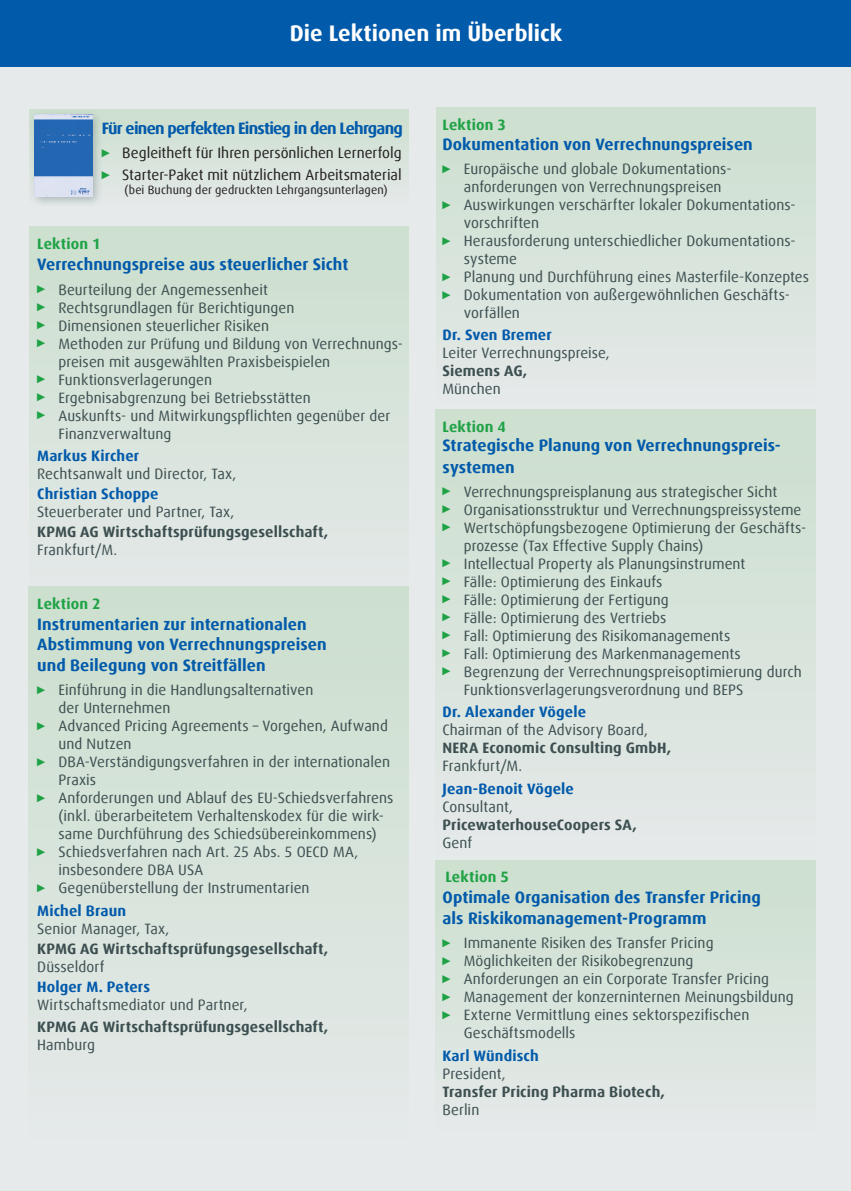
<style>
.page{position:relative;width:851px;height:1191px;background:#fff}
.page>*{position:absolute;margin:0;border:0;box-sizing:border-box;transform-origin:0 0}
.AbsatzProgrammBalken{font:700 22.5px "Dax Offc";color:#fff}
.AbsatzProgrammTagAbl{font:700 16.5px/21px "Dax Offc";letter-spacing:.005em;color:#015aaa}
.AbsatzProgrammTagAbl-2{font:700 16.5px "Dax Offc";letter-spacing:-.045em;color:#015aaa}
.AbsatzProgrammTagAbl-3{font:15px/18px "Dax Offc";letter-spacing:.005em;color:#3d4f51}
.AbsatzProgrammTagAbl-4{font:700 15px/18px "Dax Offc";letter-spacing:.01em;color:#3d4f51}
.AbsatzProgrammTagAbl-5{font:15px "Dax Offc";color:#231f20}
.AbsatzProgrammTagAbl-6{font:700 15px "Dax Offc";letter-spacing:.01em;color:#1fa245}
.AbsatzProgrammTagAbl-7{font:12px "Dax Offc";letter-spacing:.01em;color:#231f20}
.s1{font-family:"Courier New";font-size:13.5px;color:#1fa245}
.s2{font-weight:700;color:#015aaa}
.s3{font-weight:400}
.s4{font-weight:700}
.s5{color:#015aaa}
</style>
<div class="page">
<div style="left:0;top:65px;width:850px;height:1126px;background:#e6eaeb"></div>
<div style="left:0;top:0;width:850px;height:67px;background:#015aaa"></div>
<div style="left:29px;top:227px;width:379px;height:381px;background:#d7e4db"></div>
<div style="left:29px;top:109px;width:379px;height:97px;background:linear-gradient(to bottom,#ccdfce,#e5e9e9)"></div>
<div style="left:29px;top:587px;width:379px;height:560px;background:linear-gradient(to right,#d8e4dc,#d8e4dc)"></div>
<div style="left:436px;top:108px;width:379px;height:298px;background:linear-gradient(to right,#d8e4dc,#d8e4dc)"></div>
<div style="left:435px;top:409px;width:380px;height:453px;background:linear-gradient(to right,#d8e4dc,#d8e4dc)"></div>
<div style="left:29px;top:109px;width:74px;height:98px;background:#6d8082;opacity:.45"></div>
<img style="left:34px;top:115px;width:58px;height:81px">
<div style="left:435px;top:861px;width:380px;height:272px;background:linear-gradient(to right,#d8e4dc,#d8e4dc)"></div>
<p class="AbsatzProgrammBalken" style="left:290px;top:18px;width:274px">Die Lektionen im Überblick</p>
<p class="AbsatzProgrammTagAbl-2" style="left:102px;top:117px;width:303px">Für einen perfekten Einstieg in den Lehrgang</p>
<p class="AbsatzProgrammTagAbl-5" style="left:102px;top:143px;width:301px"><span class="s1">►</span> Begleitheft für Ihren persönlichen Lernerfolg</p>
<p class="AbsatzProgrammTagAbl-5" style="left:102px;top:166px;width:301px"><span class="s1">►</span> Starter-Paket mit nützlichem Arbeitsmaterial</p>
<p class="AbsatzProgrammTagAbl-7" style="left:124px;top:182px;width:264px">(bei Buchung der gedruckten Lehrgangsunterlagen)</p>
<p class="AbsatzProgrammTagAbl-6" style="left:37px;top:234px;width:65px">Lektion 1</p>
<p class="AbsatzProgrammTagAbl" style="left:37px;top:254px;width:313px">Verrechnungspreise aus steuerlicher Sicht</p>
<p class="AbsatzProgrammTagAbl-3" style="left:37px;top:281px;width:232px"><span class="s1">►</span> Beurteilung der Angemessenheit</p>
<p class="AbsatzProgrammTagAbl-3" style="left:37px;top:299px;width:259px"><span class="s1">►</span> Rechtsgrundlagen für Berichtigungen</p>
<p class="AbsatzProgrammTagAbl-3" style="left:37px;top:317px;width:233px"><span class="s1">►</span> Dimensionen steuerlicher Risiken</p>
<p class="AbsatzProgrammTagAbl-3" style="left:58px;top:335px;width:346px;text-indent:-21px"><span class="s1">►</span> Methoden zur Prüfung und Bildung von Verrechnungs&shy;preisen mit ausgewählten Praxisbeispielen</p>
<p class="AbsatzProgrammTagAbl-3" style="left:37px;top:371px;width:176px"><span class="s1">►</span> Funktionsverlagerungen</p>
<p class="AbsatzProgrammTagAbl-3" style="left:37px;top:389px;width:275px"><span class="s1">►</span> Ergebnisabgrenzung bei Betriebsstätten</p>
<p class="AbsatzProgrammTagAbl-3" style="left:58px;top:407px;width:333px;text-indent:-21px"><span class="s1">►</span> Auskunfts- und Mitwirkungspflichten gegenüber der<br>Finanzverwaltung</p>
<p class="AbsatzProgrammTagAbl-3" style="left:37px;top:447px;width:201px"><span class="s2">Markus Kircher<br></span>Rechtsanwalt und Director, Tax,</p>
<p class="AbsatzProgrammTagAbl-3" style="left:37px;top:485px;width:199px"><span class="s2">Christian Schoppe<br></span>Steuerberater und Partner, Tax,</p>
<p class="AbsatzProgrammTagAbl-4" style="left:37px;top:523px;width:292px">KPMG AG Wirtschaftsprüfungsgesellschaft,<br><span class="s3">Frankfurt/M.</span></p>
<p class="AbsatzProgrammTagAbl-6" style="left:37px;top:594px;width:65px">Lektion 2</p>
<p class="AbsatzProgrammTagAbl" style="left:37px;top:615px;width:291px;line-height:19.5px">Instrumentarien zur internationalen<br>Abstimmung von Verrechnungspreisen</p>
<p class="AbsatzProgrammTagAbl" style="left:37px;top:655px;width:230px">und Beilegung von Streitfällen</p>
<p class="AbsatzProgrammTagAbl-3" style="left:58px;top:681px;width:256px;text-indent:-21px"><span class="s1">►</span> Einführung in die Handlungsalternativen der Unternehmen</p>
<p class="AbsatzProgrammTagAbl-3" style="left:58px;top:717px;width:331px;text-indent:-21px"><span class="s1">►</span> Advanced Pricing Agreements – Vorgehen, Aufwand und Nutzen</p>
<p class="AbsatzProgrammTagAbl-3" style="left:58px;top:753px;width:333px;text-indent:-21px"><span class="s1">►</span> DBA-Verständigungsverfahren in der internationalen<br>Praxis</p>
<p class="AbsatzProgrammTagAbl-3" style="left:58px;top:789px;width:336px;text-indent:-21px"><span class="s1">►</span> Anforderungen und Ablauf des EU-Schiedsverfahrens (inkl. überarbeitetem Verhaltenskodex für die wirk&shy;same Durchführung des Schiedsübereinkommens)</p>
<p class="AbsatzProgrammTagAbl-3" style="left:58px;top:843px;width:301px;text-indent:-21px"><span class="s1">►</span> Schiedsverfahren nach Art. 25 Abs. 5 OECD MA, insbesondere DBA USA</p>
<p class="AbsatzProgrammTagAbl-3" style="left:37px;top:879px;width:274px"><span class="s1">►</span> Gegenüberstellung der Instrumentarien</p>
<p class="AbsatzProgrammTagAbl-3" style="left:37px;top:901px;width:133px"><span class="s2">Michel Braun<br></span>Senior Manager, Tax,</p>
<p class="AbsatzProgrammTagAbl-4" style="left:37px;top:939px;width:292px">KPMG AG Wirtschaftsprüfungsgesellschaft,<br><span class="s3">Düsseldorf</span></p>
<p class="AbsatzProgrammTagAbl-3" style="left:37px;top:977px;width:212px"><span class="s2">Holger M. Peters<br></span>Wirtschaftsmediator und Partner,</p>
<p class="AbsatzProgrammTagAbl-4" style="left:37px;top:1018px;width:292px">KPMG AG Wirtschaftsprüfungsgesellschaft,<br><span class="s3">Hamburg</span></p>
<p class="AbsatzProgrammTagAbl-6" style="left:442px;top:115px;width:65px">Lektion 3</p>
<p class="AbsatzProgrammTagAbl" style="left:442px;top:134px;width:312px">Dokumentation von Verrechnungspreisen</p>
<p class="AbsatzProgrammTagAbl-3" style="left:463px;top:160px;width:269px;text-indent:-21px"><span class="s1">►</span> Europäische und globale Dokumentations&shy;anforderungen von Verrechnungspreisen</p>
<p class="AbsatzProgrammTagAbl-3" style="left:463px;top:196px;width:333px;text-indent:-21px"><span class="s1">►</span> Auswirkungen verschärfter lokaler Dokumentations&shy;vorschriften</p>
<p class="AbsatzProgrammTagAbl-3" style="left:463px;top:232px;width:333px;text-indent:-21px"><span class="s1">►</span> Herausforderung unterschiedlicher Dokumentations&shy;systeme</p>
<p class="AbsatzProgrammTagAbl-3" style="left:442px;top:268px;width:368px"><span class="s1">►</span> Planung und Durchführung eines Masterfile-Konzeptes</p>
<p class="AbsatzProgrammTagAbl-3" style="left:463px;top:286px;width:327px;text-indent:-21px"><span class="s1">►</span> Dokumentation von außergewöhnlichen Geschäfts&shy;vorfällen</p>
<p class="AbsatzProgrammTagAbl-3" style="left:442px;top:326px;width:169px"><span class="s2">Dr. Sven Bremer<br></span>Leiter Verrechnungspreise,<br><span class="s4">Siemens AG,<br></span>München</p>
<p class="AbsatzProgrammTagAbl-6" style="left:442px;top:417px;width:65px">Lektion 4</p>
<p class="AbsatzProgrammTagAbl" style="left:442px;top:435px;width:340px">Strategische Planung von Verrechnungspreis&shy;systemen</p>
<p class="AbsatzProgrammTagAbl-3" style="left:442px;top:483px;width:336px"><span class="s1">►</span> Verrechnungspreisplanung aus strategischer Sicht</p>
<p class="AbsatzProgrammTagAbl-3" style="left:442px;top:501px;width:360px"><span class="s1">►</span> Organisationsstruktur und Verrechnungspreissysteme</p>
<p class="AbsatzProgrammTagAbl-3" style="left:463px;top:519px;width:344px;text-indent:-21px"><span class="s1">►</span> Wertschöpfungsbezogene Optimierung der Geschäfts&shy;prozesse (Tax Effective Supply Chains)</p>
<p class="AbsatzProgrammTagAbl-3" style="left:442px;top:555px;width:304px"><span class="s1">►</span> Intellectual Property als Planungsinstrument</p>
<p class="AbsatzProgrammTagAbl-3" style="left:442px;top:573px;width:221px"><span class="s1">►</span> Fälle: Optimierung des Einkaufs</p>
<p class="AbsatzProgrammTagAbl-3" style="left:442px;top:591px;width:228px"><span class="s1">►</span> Fälle: Optimierung der Fertigung</p>
<p class="AbsatzProgrammTagAbl-3" style="left:442px;top:609px;width:225px"><span class="s1">►</span> Fälle: Optimierung des Vertriebs</p>
<p class="AbsatzProgrammTagAbl-3" style="left:442px;top:627px;width:289px"><span class="s1">►</span> Fall: Optimierung des Risikomanagements</p>
<p class="AbsatzProgrammTagAbl-3" style="left:442px;top:645px;width:300px"><span class="s1">►</span> Fall: Optimierung des Markenmanagements</p>
<p class="AbsatzProgrammTagAbl-3" style="left:463px;top:663px;width:339px;text-indent:-21px"><span class="s1">►</span> Begrenzung der Verrechnungspreisoptimierung durch<br>Funktionsverlagerungsverordnung und BEPS</p>
<p class="AbsatzProgrammTagAbl-3" style="left:442px;top:703px;width:230px"><span class="s2">Dr. Alexander Vögele<br></span>Chairman of the Advisory Board,<br><span class="s4">NERA Economic Consulting GmbH,<br></span>Frankfurt/M.</p>
<p class="AbsatzProgrammTagAbl-4" style="left:442px;top:779px;width:196px"><span class="s5">Jean-Benoit Vögele<br></span><span class="s3">Consultant,<br></span>PricewaterhouseCoopers SA,<br><span class="s3">Genf</span></p>
<p class="AbsatzProgrammTagAbl-6" style="left:445px;top:867px;width:65px">Lektion 5</p>
<p class="AbsatzProgrammTagAbl" style="left:442px;top:887px;width:320px">Optimale Organisation des Transfer Pricing als Riskikomanagement-Programm</p>
<p class="AbsatzProgrammTagAbl-3" style="left:442px;top:934px;width:272px"><span class="s1">►</span> Immanente Risiken des Transfer Pricing</p>
<p class="AbsatzProgrammTagAbl-3" style="left:442px;top:952px;width:252px"><span class="s1">►</span> Möglichkeiten der Risikobegrenzung</p>
<p class="AbsatzProgrammTagAbl-3" style="left:442px;top:970px;width:328px"><span class="s1">►</span> Anforderungen an ein Corporate Transfer Pricing</p>
<p class="AbsatzProgrammTagAbl-3" style="left:442px;top:988px;width:353px"><span class="s1">►</span> Management der konzerninternen Meinungsbildung</p>
<p class="AbsatzProgrammTagAbl-3" style="left:463px;top:1006px;width:287px;text-indent:-21px"><span class="s1">►</span> Externe Vermittlung eines sektorspezifischen<br>Geschäftsmodells</p>
<p class="AbsatzProgrammTagAbl-4" style="left:442px;top:1046px;width:224px"><span class="s5">Karl Wündisch<br></span><span class="s3">President,<br></span>Transfer Pricing Pharma Biotech,<br><span class="s3">Berlin</span></p>
</div>
